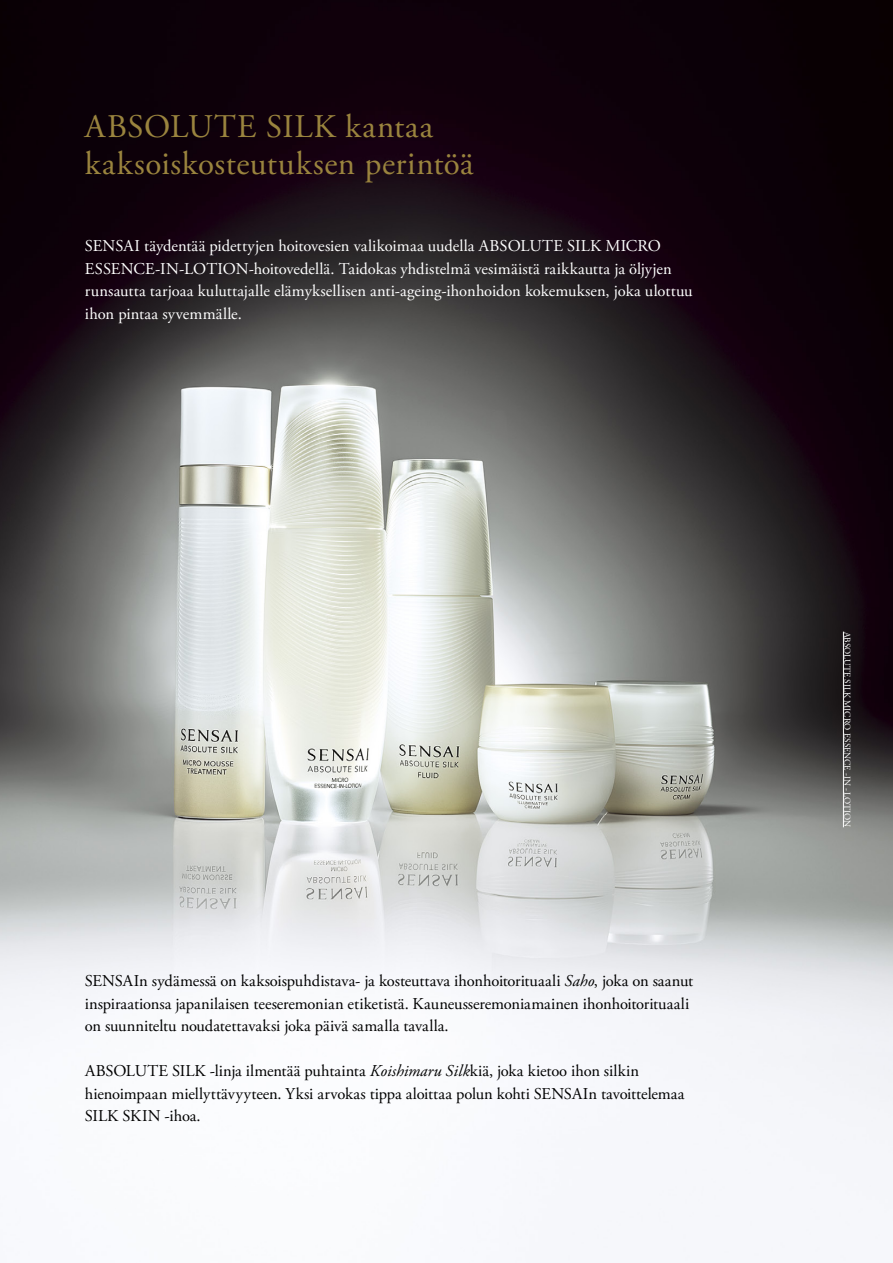
<style>
.page{position:relative;width:893px;height:1263px;background:#fff}
.page>*{position:absolute;margin:0;border:0;box-sizing:border-box;transform-origin:0 0}
.t1{font:33px/37.5px "Adobe Garamond Pro";letter-spacing:.015em;color:#9a843e}
.t2{font:16.5px/22.5px "Adobe Garamond Pro";letter-spacing:-.005em;color:#000}
.t3{font:16.5px/22.5px "Adobe Garamond Pro";letter-spacing:.005em;color:#fff}
.t4{font:9px "Adobe Garamond Pro";color:#fff}
.s1{font-style:italic}
</style>
<div class="page">
<img style="left:0;top:0;width:893px;height:1187px">
<hr style="left:843px;top:632px;width:1px;height:195px;background:#fff">
<h1 class="t1" style="left:85px;top:109px;width:390px">ABSOLUTE SILK kantaa kaksoiskosteutuksen perintöä</h1>
<p class="t3" style="left:85px;top:235px;width:609px">SENSAI täydentää pidettyjen hoitovesien valikoimaa uudella ABSOLUTE SILK MICRO ESSENCE-IN-LOTION-hoitovedellä. Taidokas yhdistelmä vesimäistä raikkautta ja öljyjen runsautta tarjoaa kuluttajalle elämyksellisen anti-ageing-ihonhoidon kokemuksen, joka ulottuu ihon pintaa syvemmälle.</p>
<p class="t2" style="left:85px;top:970px;width:610px">SENSAIn sydämessä on kaksoispuhdistava ja- kosteuttava ihonhoitorituaali <span class="s1">Saho</span>, joka on saanut inspiraationsa japanilaisen teeseremonian etiketistä. Kauneusseremoniamainen ihonhoitorituaali on suunniteltu noudatettavaksi joka päivä samalla tavalla.</p>
<p class="t2" style="left:85px;top:1060px;width:601px">ABSOLUTE SILK -linja ilmentää puhtainta <span class="s1">Koishimaru Silk</span>kiä, joka kietoo ihon silkin hienoimpaan miellyttävyyteen. Yksi arvokas tippa aloittaa polun kohti SENSAIn tavoittelemaa<br>SILK SKIN -ihoa.</p>
<p class="t4" style="left:853px;top:632px;width:197px;rotate:90deg">ABSOLUTE SILK MICRO ESSENCE -IN-LOTION</p>
</div>
